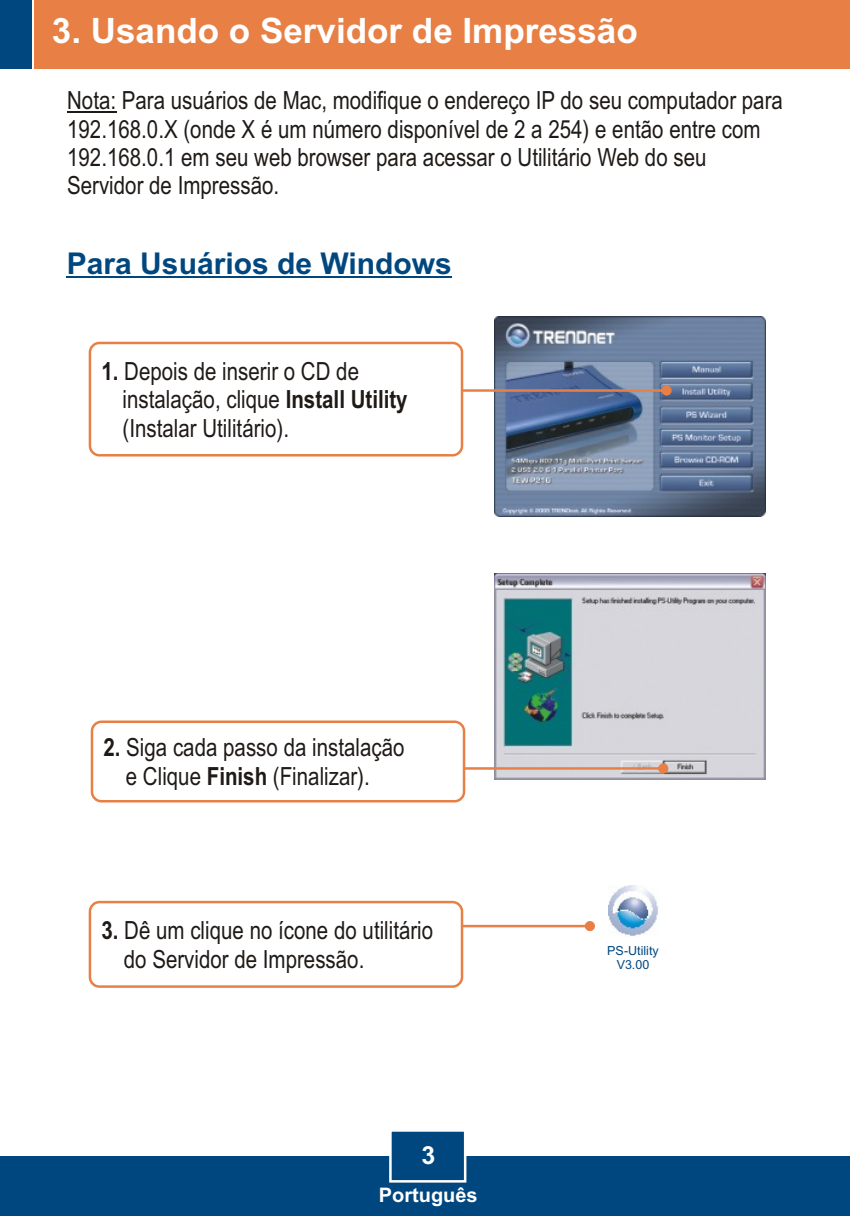
<style>
.page{position:relative;width:850px;height:1216px;background:#fff}
.page>*{position:absolute;margin:0;border:0;box-sizing:border-box;transform-origin:0 0}
.t1{font:700 35px "Arial";color:#fff}
.t2{font:700 30px "Arial";color:#004780}
.t3{font:25px/28.2px "Arial Narrow";color:#1f1a17}
.t4{font:700 25px "Arial";color:#fff}
.t5{font:700 20px "Arial";color:#fff}
.t6{font:12.5px/14px "Arial";color:#004780;text-align:center}
.s1{font-weight:700}
</style>
<div class="page">
<img style="left:495px;top:316px;width:270px;height:200px">
<img style="left:495px;top:573px;width:270px;height:206px">
<div style="left:0;top:1155px;width:849px;height:60px;background:#004780"></div>
<div style="left:35px;top:0;width:814px;height:68px;background:#e88045"></div>
<div style="left:0;top:0;width:32px;height:68px;background:#004780"></div>
<svg style="left:388px;top:1131px;width:79px;height:52px"></svg>
<svg style="left:463px;top:385px;width:208px;height:10px;background:#93858f"></svg>
<svg style="left:465px;top:763px;width:203px;height:10px;background:#ddc0b3"></svg>
<div style="left:89px;top:341px;width:374px;height:115px;background:#fff;border:3px solid #e88045;border-radius:9px"></div>
<div style="left:91px;top:720px;width:374px;height:82px;background:#fff;border:3px solid #e88045;border-radius:9px"></div>
<hr style="left:67px;top:112px;width:49px;height:1px;background:#1f1a17">
<hr style="left:67px;top:276px;width:385px;height:1px;background:#004780">
<img style="left:608px;top:885px;width:50px;height:51px">
<svg style="left:463px;top:920px;width:132px;height:10px"></svg>
<div style="left:89px;top:900px;width:374px;height:87px;background:#fff;border:3px solid #e88045;border-radius:9px"></div>
<h1 class="t1" style="left:52px;top:18px;width:587px">3. Usando o Servidor de Impressão</h1>
<p class="t3" style="left:67px;top:89px;width:717px">Nota: Para usuários de Mac, modifique o endereço IP do seu computador para 192.168.0.X (onde X é um número disponível de 2 a 254) e então entre com 192.168.0.1 em seu web browser para acessar o Utilitário Web do seu Servidor de Impressão.</p>
<p class="t2" style="left:67px;top:252px;width:386px">Para Usuários de Windows</p>
<p class="t3" style="left:123px;top:359px;width:286px;text-indent:-21px"><span class="s1">1.</span> Depois de inserir o CD de instalação, clique <span class="s1">Install Utility </span>(Instalar Utilitário).</p>
<p class="t3" style="left:103px;top:735px;width:302px;text-align:center"><span class="s1">2.</span> Siga cada passo da instalação e Clique <span class="s1">Finish</span> (Finalizar).</p>
<p class="t3" style="left:124px;top:918px;width:311px;text-indent:-22px"><span class="s1">3.</span> Dê um clique no ícone do utilitário do Servidor de Impressão.</p>
<p class="t4" style="left:421px;top:1145px;width:15px">3</p>
<p class="t5" style="left:379px;top:1187px;width:100px">Português</p>
<p class="t6" style="left:607px;top:944px;width:53px">PS-Utility<br>V3.00</p>
</div>
